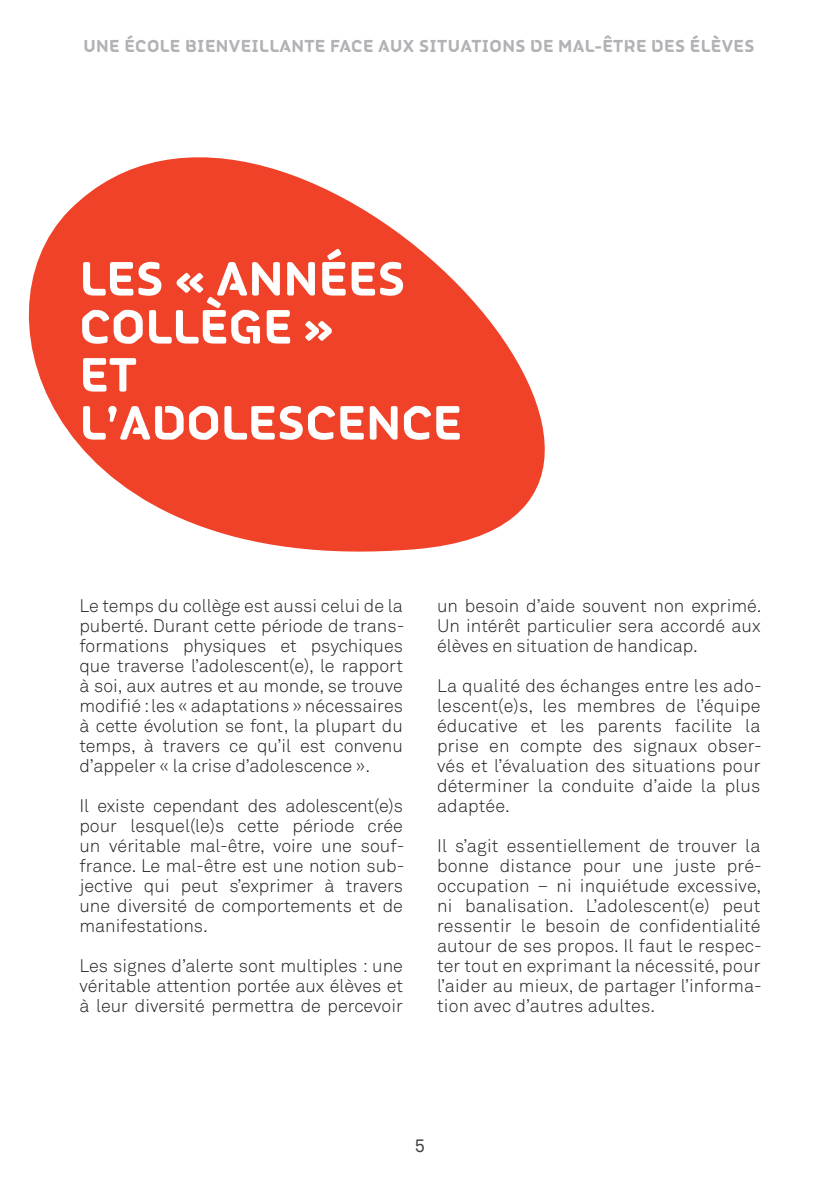
<style>
.page{position:relative;width:840px;height:1191px;background:#fff}
.page>*{position:absolute;margin:0;border:0;box-sizing:border-box;transform-origin:0 0}
.t1{font:700 50px/48px "FS Alvar";color:#fff}
.t2{font:300 18px/20px "Akkurat";color:#231f20;text-align:justify}
.t3{font:700 18px "FS Alvar";letter-spacing:.02em;color:#b1b2b5}
.t4{font:18px "Akkurat";color:#414243}
</style>
<div class="page">
<svg style="left:28px;top:157px;width:517px;height:395px;fill:#ef4229"></svg>
<p class="t3" style="left:83px;top:30px;width:672px">UNE ÉCOLE BIENVEILLANTE FACE AUX SITUATIONS DE MAL-ÊTRE DES ÉLÈVES</p>
<h1 class="t1" style="left:79px;top:249px;width:384px">LES « ANNÉES<br>COLLÈGE »<br>ET<br>L’ADOLESCENCE</h1>
<p class="t2" style="left:79px;top:596px;width:326px">Le temps du collège est aussi celui de la puberté. Durant cette période de trans&shy;formations physiques et psychiques que traverse l’adolescent(e), le rapport à soi, aux autres et au monde, se trouve modifié : les « adaptations » nécessaires à cette évolution se font, la plupart du temps, à travers ce qu’il est convenu d’appeler « la crise d’adolescence ».</p>
<p class="t2" style="left:79px;top:796px;width:326px">Il existe cependant des adolescent(e)s pour lesquel(le)s cette période crée un véritable mal-être, voire une souf&shy;france. Le mal-être est une notion sub&shy;jective qui peut s’exprimer à travers une diversité de comportements et de manifestations.</p>
<p class="t2" style="left:79px;top:956px;width:325px">Les signes d’alerte sont multiples : une véritable attention portée aux élèves et à leur diversité permettra de percevoir</p>
<p class="t2" style="left:437px;top:596px;width:326px">un besoin d’aide souvent non exprimé.<br>Un intérêt particulier sera accordé aux élèves en situation de handicap.</p>
<p class="t2" style="left:437px;top:676px;width:326px">La qualité des échanges entre les ado&shy;lescent(e)s, les membres de l’équipe éducative et les parents facilite la prise en compte des signaux obser&shy;vés et l’évaluation des situations pour déterminer la conduite d’aide la plus adaptée.</p>
<p class="t2" style="left:437px;top:836px;width:326px">Il s’agit essentiellement de trouver la bonne distance pour une juste pré&shy;occupation – ni inquiétude excessive, ni banalisation. L’adolescent(e) peut ressentir le besoin de confidentialité autour de ses propos. Il faut le respec&shy;ter tout en exprimant la nécessité, pour l’aider au mieux, de partager l’informa&shy;tion avec d’autres adultes.</p>
<p class="t4" style="left:414px;top:1135px;width:12px">5</p>
</div>
